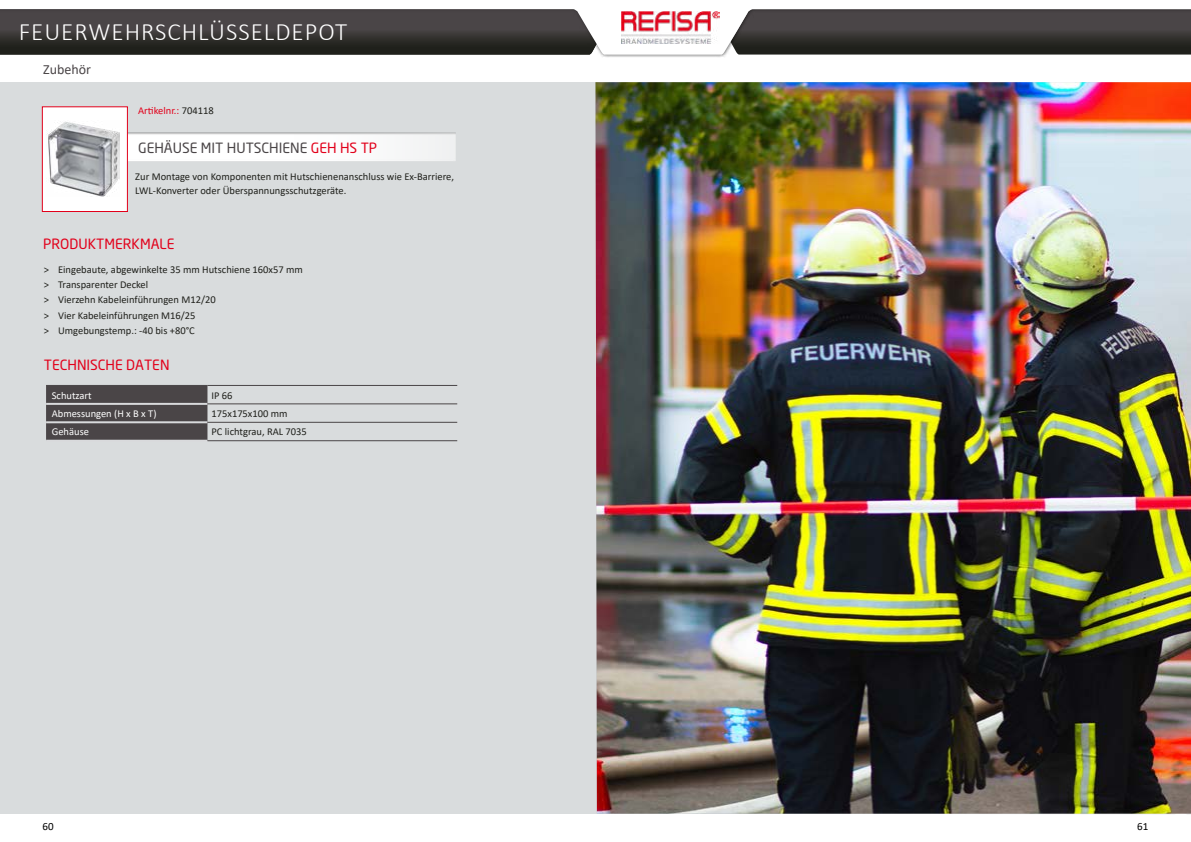
<style>
.page{position:relative;width:1191px;height:842px;background:#fff}
.page>*{position:absolute;margin:0;border:0;box-sizing:border-box;transform-origin:0 0}
.t1{font:300 25px "Calibri";letter-spacing:.04em;color:#fff}
.t2{font:14px "Neo Sans Std";color:#e2001a}
.t3{font:14px "Neo Sans Std";color:#4a4547}
.t4{font:14px "Calibri";color:#4a4547}
.t5{font:11px "Calibri";color:#000}
.t6{font:10.5px/15.4px "Calibri";color:#1f201b}
.t7{font:10.5px "Calibri";color:#fff}
.t8{font:10.5px "Calibri";color:#e2001a}
.s1{color:#1f201b}
.s2{color:#e2001a}
</style>
<div class="page">
<div style="left:0;top:0;width:1191px;height:58px;background:#000;opacity:.4"></div>
<svg style="left:0;top:0;width:1191px;height:55px"></svg>
<div style="left:0;top:82px;width:615px;height:732px;background:#d9dcdd"></div>
<img style="left:595px;top:82px;width:596px;height:732px">
<img style="left:622px;top:12px;width:97px;height:31px">
<div style="left:46px;top:386px;width:161px;height:54px;background:#4a4547"></div>
<hr style="left:46px;top:403px;width:161px;height:2px;background:#d9dadc">
<hr style="left:46px;top:421px;width:161px;height:2px;background:#d9dadc">
<hr style="left:46px;top:385px;width:161px;height:1px;background:#4a4547">
<hr style="left:207px;top:385px;width:250px;height:1px;background:#4a4547">
<hr style="left:207px;top:403px;width:250px;height:1px;background:#4a4547">
<hr style="left:207px;top:422px;width:250px;height:1px;background:#4a4547">
<hr style="left:207px;top:440px;width:250px;height:1px;background:#4a4547">
<div style="left:101px;top:126px;width:364px;height:36px;background:#000;opacity:.75"></div>
<div style="left:42px;top:106px;width:86px;height:106px;background:#fff;border:1px solid #e2001a"></div>
<img style="left:47px;top:121px;width:72px;height:75px">
<h1 class="t1" style="left:19px;top:17px;width:330px">FEUERWEHRSCHLÜSSELDEPOT</h1>
<h2 class="t4" style="left:43px;top:59px;width:49px">Zubehör</h2>
<p class="t8" style="left:138px;top:103px;width:77px">Artikelnr.: <span class="s1">704118</span></p>
<h2 class="t3" style="left:138px;top:139px;width:241px">GEHÄUSE MIT HUTSCHIENE <span class="s2">GEH HS TP</span></h2>
<p class="t6" style="left:135px;top:169px;width:320px;line-height:14px">Zur Montage von Komponenten mit Hutschienenanschluss wie Ex-Barriere,<br>LWL-Konverter oder Überspannungsschutzgeräte.</p>
<h2 class="t2" style="left:43px;top:236px;width:133px">PRODUKTMERKMALE</h2>
<p class="t6" style="left:44px;top:261px;width:260px">&gt; Eingebaute, abgewinkelte 35 mm Hutschiene 160x57 mm &gt; Transparenter Deckel<br>&gt; Vierzehn Kabeleinführungen M12/20<br>&gt; Vier Kabeleinführungen M16/25<br>&gt; Umgebungstemp.: -40 bis +80°C</p>
<h2 class="t2" style="left:44px;top:356px;width:127px">TECHNISCHE DATEN</h2>
<p class="t7" style="left:52px;top:388px;width:41px">Schutzart</p>
<p class="t6" style="left:211px;top:387px;width:23px">IP 66</p>
<p class="t7" style="left:52px;top:406px;width:106px">Abmessungen (H x B x T)</p>
<p class="t6" style="left:211px;top:406px;width:78px">175x175x100 mm</p>
<p class="t7" style="left:52px;top:425px;width:39px">Gehäuse</p>
<p class="t6" style="left:211px;top:424px;width:97px">PC lichtgrau, RAL 7035</p>
<p class="t5" style="left:43px;top:819px;width:13px">60</p>
<p class="t5" style="left:1137px;top:819px;width:13px">61</p>
</div>
